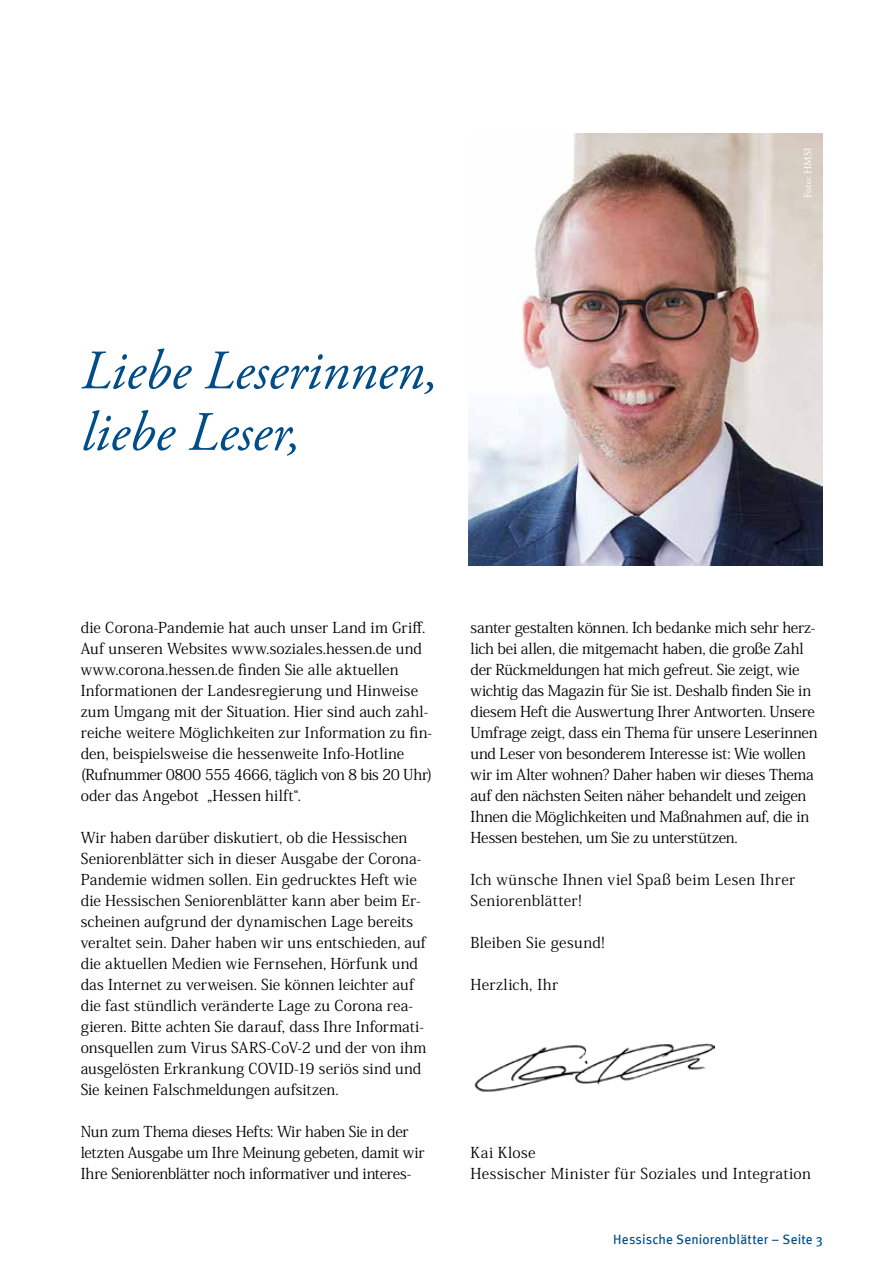
<style>
.page{position:relative;width:876px;height:1263px;background:#fff}
.page>*{position:absolute;margin:0;border:0;box-sizing:border-box;transform-origin:0 0}
.t1{font:italic 55.5px/61.5px "Adobe Garamond Pro";color:#004d87}
.t2{font:15px/21px "Koz Min Pro";letter-spacing:-.005em;color:#000}
.t3{font:15px/21px "Koz Min Pro";letter-spacing:.025em;color:#000}
.t4{font:15px/21px "Koz Min Pro";letter-spacing:.03em;color:#000}
.t5{font:15px "Koz Min Pro";letter-spacing:.015em;color:#000}
.t6{font:15px "Koz Min Pro";letter-spacing:.035em;color:#000}
.t7{font:13.5px "Meta";letter-spacing:.01em;color:#004d87}
.t8{font:10.5px "Adobe Garamond Pro";color:#fff}
</style>
<div class="page">
<img style="left:469px;top:133px;width:354px;height:433px">
<img style="left:474px;top:1043px;width:240px;height:49px">
<h1 class="t1" style="left:81px;top:341px;width:359px">Liebe Leserinnen, liebe Leser,</h1>
<p class="t8" style="left:801px;top:198px;width:52px;rotate:-90deg">Foto: HMSI</p>
<p class="t2" style="left:81px;top:617px;width:353px">die Corona-Pandemie hat auch unser Land im Griff.<br>Auf unseren Websites www.soziales.hessen.de und www.corona.hessen.de finden Sie alle aktuellen Informationen der Landesregierung und Hinweise zum Umgang mit der Situation. Hier sind auch zahl&shy;reiche weitere Möglichkeiten zur Information zu fin&shy;den, beispielsweise die hessenweite Info-Hotline (Rufnummer 0800 555 4666, täglich von 8 bis 20 Uhr) oder das Angebot „Hessen hilft“.</p>
<p class="t2" style="left:81px;top:827px;width:347px">Wir haben darüber diskutiert, ob die Hessischen Seniorenblätter sich in dieser Ausgabe der Corona-Pandemie widmen sollen. Ein gedrucktes Heft wie die Hessischen Seniorenblätter kann aber beim Er&shy;scheinen aufgrund der dynamischen Lage bereits veraltet sein. Daher haben wir uns entschieden, auf die aktuellen Medien wie Fernsehen, Hörfunk und das Internet zu verweisen. Sie können leichter auf die fast stündlich veränderte Lage zu Corona rea&shy;gieren. Bitte achten Sie darauf, dass Ihre Informati&shy;onsquellen zum Virus SARS-CoV-2 und der von ihm ausgelösten Erkrankung COVID-19 seriös sind und Sie keinen Falschmeldungen aufsitzen.</p>
<p class="t2" style="left:81px;top:1121px;width:345px">Nun zum Thema dieses Hefts: Wir haben Sie in der letzten Ausgabe um Ihre Meinung gebeten, damit wir<br>Ihre Seniorenblätter noch informativer und interes-</p>
<p class="t2" style="left:471px;top:617px;width:348px">santer gestalten können. Ich bedanke mich sehr herz&shy;lich bei allen, die mitgemacht haben, die große Zahl der Rückmeldungen hat mich gefreut. Sie zeigt, wie wichtig das Magazin für Sie ist. Deshalb finden Sie in diesem Heft die Auswertung Ihrer Antworten. Unsere Umfrage zeigt, dass ein Thema für unsere Leserinnen und Leser von besonderem Interesse ist: Wie wollen wir im Alter wohnen? Daher haben wir dieses Thema auf den nächsten Seiten näher behandelt und zeigen Ihnen die Möglichkeiten und Maßnahmen auf, die in Hessen bestehen, um Sie zu unterstützen.</p>
<p class="t3" style="left:471px;top:869px;width:326px">Ich wünsche Ihnen viel Spaß beim Lesen Ihrer<br>Seniorenblätter!</p>
<p class="t5" style="left:471px;top:932px;width:136px">Bleiben Sie gesund!</p>
<p class="t6" style="left:471px;top:974px;width:89px">Herzlich, Ihr</p>
<p class="t4" style="left:471px;top:1142px;width:342px">Kai Klose<br>Hessischer Minister für Soziales und Integration</p>
<p class="t7" style="left:613px;top:1231px;width:211px">Hessische Seniorenblätter – Seite 3</p>
</div>
